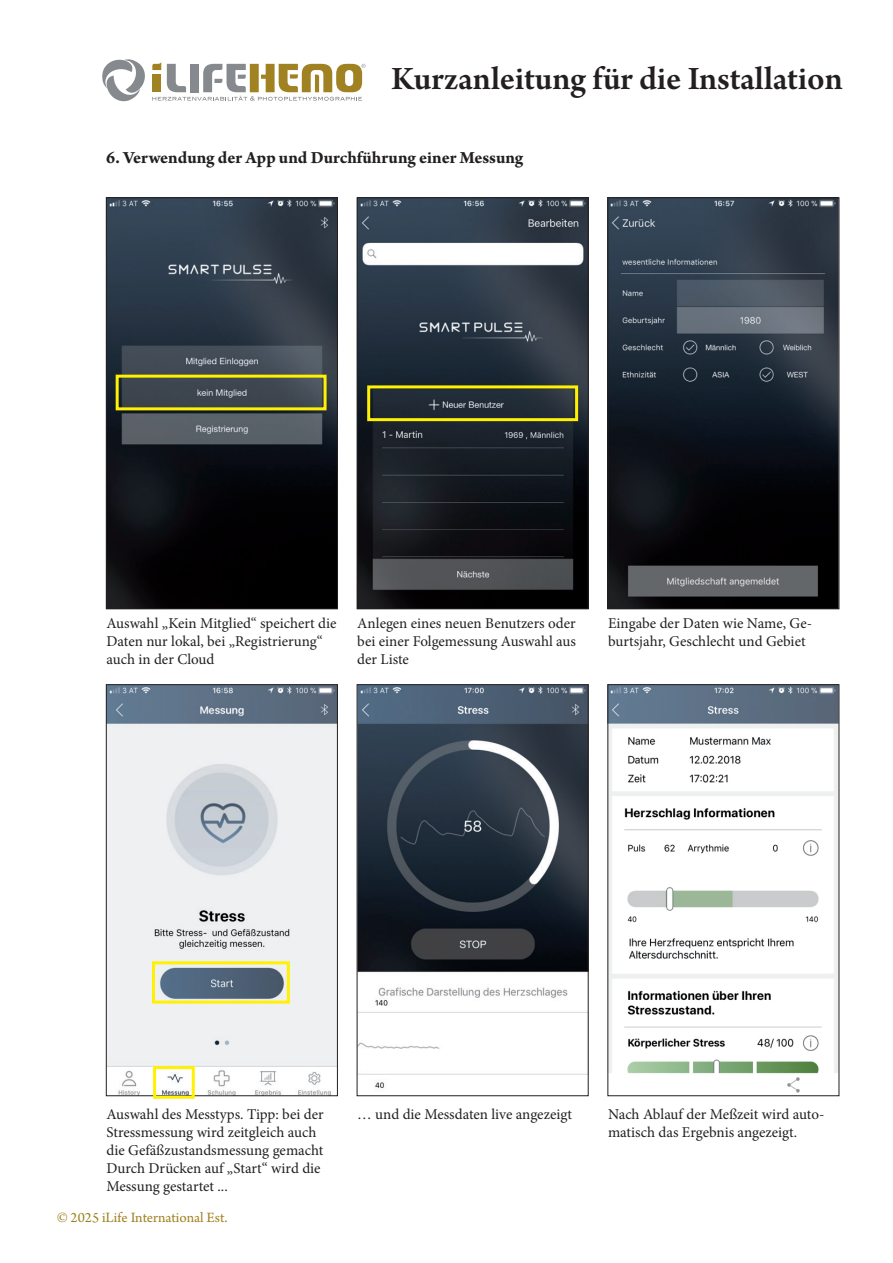
<style>
.page{position:relative;width:893px;height:1263px;background:#fff}
.page>*{position:absolute;margin:0;border:0;box-sizing:border-box;transform-origin:0 0}
.t1{font:600 34.5px "Arno Pro";color:#231f20}
.t2{font:700 18px "Arno Pro";letter-spacing:-.005em;color:#231f20}
.t3{font:15px/18px "Minion Pro";color:#231f20}
.t4{font:15px "Arno Pro";color:#a08222}
</style>
<div class="page">
<svg style="left:102px;top:59px;width:264px;height:43px"></svg>
<img style="left:108px;top:200px;width:228px;height:407px">
<div style="left:106px;top:198px;width:232px;height:411px;border:1px solid #231f20"></div>
<img style="left:108px;top:686px;width:228px;height:408px">
<div style="left:106px;top:684px;width:232px;height:412px;border:1px solid #231f20"></div>
<img style="left:359px;top:200px;width:227px;height:407px">
<div style="left:357px;top:198px;width:231px;height:411px;border:1px solid #231f20"></div>
<img style="left:359px;top:686px;width:227px;height:403px">
<div style="left:357px;top:684px;width:231px;height:412px;border:1px solid #231f20"></div>
<img style="left:610px;top:200px;width:227px;height:407px">
<div style="left:608px;top:198px;width:231px;height:411px;border:1px solid #231f20"></div>
<img style="left:610px;top:686px;width:227px;height:407px">
<div style="left:608px;top:684px;width:231px;height:412px;border:1px solid #231f20"></div>
<div style="left:116px;top:375px;width:211px;height:35px;border:3px solid #fff101"></div>
<div style="left:367px;top:385px;width:211px;height:36px;border:3px solid #fff101"></div>
<div style="left:153px;top:1066px;width:42px;height:33px;border:3px solid #fff101"></div>
<div style="left:152px;top:961px;width:138px;height:42px;border:3px solid #fff101"></div>
<h1 class="t1" style="left:391px;top:59px;width:453px">Kurzanleitung für die Installation</h1>
<p class="t2" style="left:106px;top:147px;width:419px">6. Verwendung der App und Durchführung einer Messung</p>
<p class="t3" style="left:106px;top:614px;width:232px">Auswahl „Kein Mitglied“ speichert die<br>Daten nur lokal, bei „Registrierung“ auch in der Cloud</p>
<p class="t3" style="left:357px;top:614px;width:220px;text-align:justify">Anlegen eines neuen Benutzers oder bei einer Folgemessung Auswahl aus der Liste</p>
<p class="t3" style="left:608px;top:614px;width:206px">Eingabe der Daten wie Name, Ge&shy;burtsjahr, Geschlecht und Gebiet</p>
<p class="t3" style="left:106px;top:1105px;width:219px">Auswahl des Messtyps. Tipp: bei der<br>Stressmessung wird zeitgleich auch die Gefäßzustandsmessung gemacht<br>Durch Drücken auf „Start“ wird die<br>Messung gestartet ...</p>
<p class="t3" style="left:357px;top:1105px;width:216px">… und die Messdaten live angezeigt</p>
<p class="t3" style="left:608px;top:1105px;width:218px">Nach Ablauf der Meßzeit wird auto&shy;matisch das Ergebnis angezeigt.</p>
<p class="t4" style="left:57px;top:1209px;width:172px">© 2025 iLife International Est.</p>
</div>
